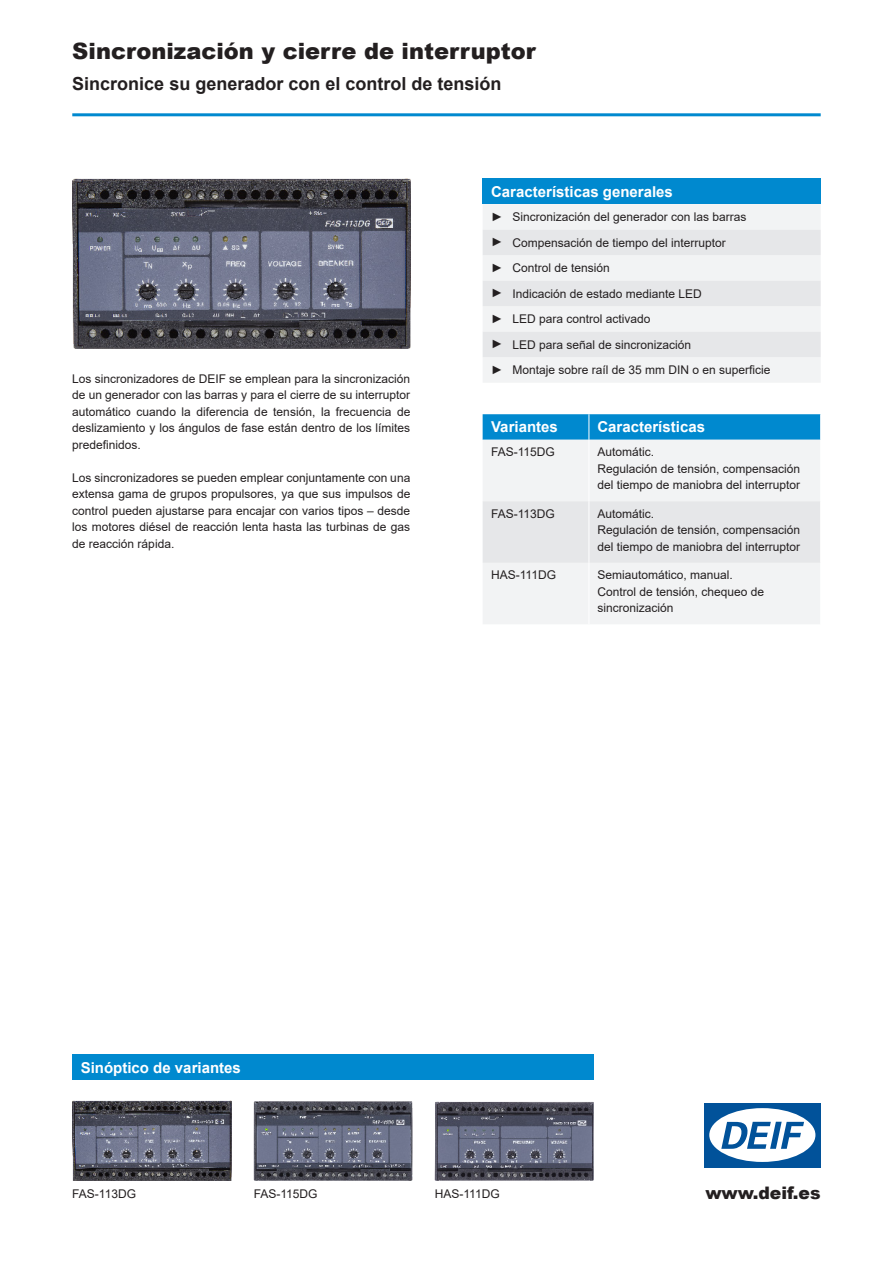
<style>
.page{position:relative;width:893px;height:1263px;background:#fff}
.page>*{position:absolute;margin:0;border:0;box-sizing:border-box;transform-origin:0 0}
.t1{font:900 22.5px "Arial";color:#231f20}
.t2{font:700 18px "Arial";color:#231f20}
.t3{font:900 17.25px "Arial";color:#231f20}
.t4{font:700 15px "Arial";color:#fff}
.t5{font:12px/16.5px "Arial";color:#231f20}
</style>
<div class="page">
<hr style="left:72px;top:113px;width:749px;height:3px;background:#0089cf">
<img style="left:72px;top:179px;width:338px;height:169px">
<div style="left:483px;top:179px;width:338px;height:25px;background:#0089cf"></div>
<div style="left:483px;top:204px;width:338px;height:178px;background:#f2f3f4"></div>
<svg style="left:483px;top:230px;width:338px;height:127px"></svg>
<div style="left:483px;top:440px;width:337px;height:184px;background:#f2f3f4"></div>
<div style="left:483px;top:501px;width:337px;height:62px;background:#e6e7e9"></div>
<svg style="left:483px;top:414px;width:338px;height:26px;background:#078cd0"></svg>
<hr style="left:589px;top:440px;width:1px;height:61px;background:#fff">
<hr style="left:589px;top:501px;width:1px;height:62px;background:#fff">
<hr style="left:589px;top:563px;width:1px;height:61px;background:#fff">
<img style="left:72px;top:1101px;width:160px;height:80px">
<img style="left:254px;top:1101px;width:159px;height:80px">
<img style="left:435px;top:1101px;width:159px;height:80px">
<div style="left:72px;top:1054px;width:522px;height:26px;background:#0089cf"></div>
<div style="left:704px;top:1103px;width:117px;height:64px;background:#01529a"></div>
<div style="left:709px;top:1108px;width:106px;height:54px;background:#fff;border-radius:50%"></div>
<svg style="left:721px;top:1122px;width:83px;height:27px"></svg>
<h1 class="t1" style="left:72px;top:34px;width:465px">Sincronización y cierre de interruptor</h1>
<h2 class="t2" style="left:72px;top:71px;width:431px">Sincronice su generador con el control de tensión</h2>
<p class="t5" style="left:72px;top:370px;width:340px;text-align:justify">Los sincronizadores de DEIF se emplean para la sincronización de un generador con las barras y para el cierre de su interruptor automático cuando la diferencia de tensión, la frecuencia de deslizamiento y los ángulos de fase están dentro de los límites predefinidos.</p>
<p class="t5" style="left:72px;top:469px;width:340px;text-align:justify">Los sincronizadores se pueden emplear conjuntamente con una extensa gama de grupos propulsores, ya que sus impulsos de control pueden ajustarse para encajar con varios tipos – desde los motores diésel de reacción lenta hasta las turbinas de gas de reacción rápida.</p>
<p class="t4" style="left:491px;top:181px;width:183px">Características generales</p>
<p class="t5" style="left:491px;top:204px;width:281px;line-height:25.5px">► Sincronización del generador con las barras<br>► Compensación de tiempo del interruptor<br>► Control de tensión<br>► Indicación de estado mediante LED<br>► LED para control activado<br>► LED para señal de sincronización<br>► Montaje sobre raíl de 35 mm DIN o en superficie</p>
<p class="t4" style="left:491px;top:417px;width:68px">Variantes</p>
<p class="t4" style="left:597px;top:417px;width:109px">Características</p>
<p class="t5" style="left:491px;top:444px;width:65px">FAS-115DG</p>
<p class="t5" style="left:597px;top:444px;width:204px">Automátic.<br>Regulación de tensión, compensación del tiempo de maniobra del interruptor</p>
<p class="t5" style="left:491px;top:505px;width:65px">FAS-113DG</p>
<p class="t5" style="left:597px;top:505px;width:204px">Automátic.<br>Regulación de tensión, compensación del tiempo de maniobra del interruptor</p>
<p class="t5" style="left:491px;top:567px;width:66px">HAS-111DG</p>
<p class="t5" style="left:597px;top:567px;width:168px">Semiautomático, manual.<br>Control de tensión, chequeo de sincronización</p>
<p class="t4" style="left:81px;top:1057px;width:162px">Sinóptico de variantes</p>
<p class="t5" style="left:72px;top:1185px;width:65px">FAS-113DG</p>
<p class="t5" style="left:254px;top:1185px;width:65px">FAS-115DG</p>
<p class="t5" style="left:435px;top:1185px;width:66px">HAS-111DG</p>
<h3 class="t3" style="left:705px;top:1180px;width:117px">www.deif.es</h3>
</div>
